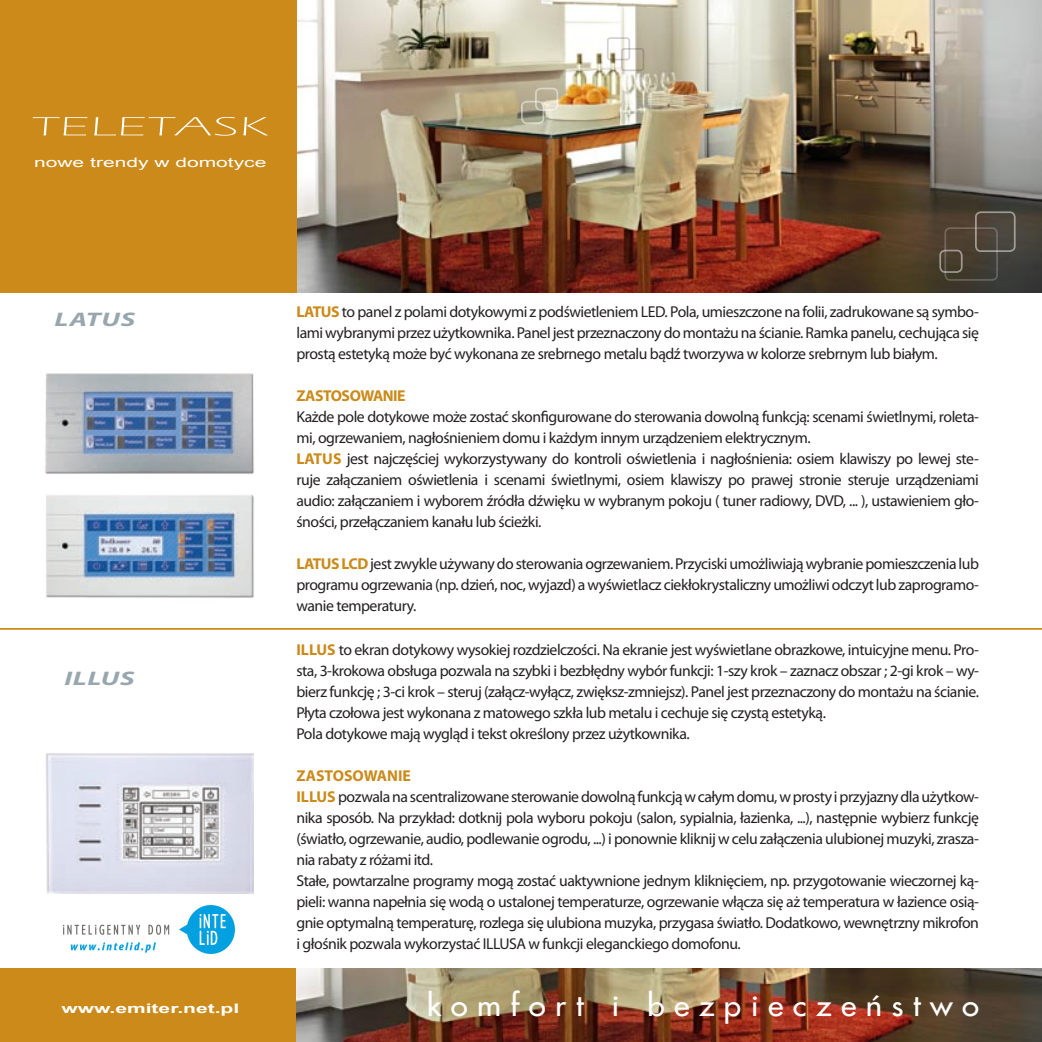
<style>
.page{position:relative;width:1042px;height:1042px;background:#fff}
.page>*{position:absolute;margin:0;border:0;box-sizing:border-box;transform-origin:0 0}
.t1{font:29.05px "Fujiyama 2";letter-spacing:.3em;color:#fff;scale:1.08 1}
.t2{font:300 27.3px "Eras ITC";color:#fff;scale:2.15 1}
.t3{font:italic 700 19.6px "Myriad Pro";letter-spacing:.025em;color:#98a7ae;scale:1.44 1}
.t4{font:15.75px/21px "Myriad Pro";letter-spacing:-.03em;color:#231f20}
.t5{font:700 15.75px "Myriad Pro";color:#cb8a1a}
.t6{font:13.12px "Arial";color:#fff;scale:1.6 1}
.t7{font:700 13.12px "Arial";color:#fff;scale:1.6 1}
.s1{font-weight:700;color:#cb8a1a}
</style>
<div class="page">
<img style="left:296px;top:0;width:746px;height:293px">
<div style="left:0;top:0;width:296px;height:293px;background:#cb8a1a"></div>
<div style="left:0;top:969px;width:296px;height:73px;background:#cb8a1a"></div>
<img style="left:296px;top:969px;width:746px;height:73px">
<img style="left:46px;top:753px;width:208px;height:140px">
<hr style="left:0;top:628px;width:1042px;height:2px;background:#cb8a1a">
<div style="left:535px;top:88px;width:23px;height:23px;border:2px solid #fff;border-radius:5px"></div>
<div style="left:521px;top:101px;width:23px;height:23px;border:2px solid #fff;border-radius:5px"></div>
<div style="left:607px;top:37px;width:23px;height:23px;border:2px solid #231f20;border-radius:2px"></div>
<div style="left:621px;top:48px;width:23px;height:23px;border:2px solid #231f20;border-radius:2px"></div>
<img style="left:45px;top:373px;width:209px;height:101px">
<img style="left:46px;top:495px;width:208px;height:103px">
<div style="left:944px;top:227px;width:54px;height:54px;border:2px solid #fff;border-radius:5px"></div>
<div style="left:975px;top:211px;width:40px;height:41px;border:2px solid #fff;border-radius:5px"></div>
<div style="left:939px;top:250px;width:23px;height:23px;border:2px solid #fff;border-radius:5px"></div>
<img style="left:63px;top:906px;width:171px;height:48px">
<h2 class="t2" style="left:32px;top:111px;width:112px">TELETASK</h2>
<p class="t6" style="left:34px;top:154px;width:147px">nowe trendy w domotyce</p>
<p class="t3" style="left:55px;top:307px;width:58px">LATUS</p>
<p class="t3" style="left:64px;top:665px;width:50px">ILLUS</p>
<p class="t7" style="left:61px;top:999px;width:113px">www.emiter.net.pl</p>
<p class="t4" style="left:296px;top:301px;width:684px;text-align:justify"><span class="s1">LATUS</span> to panel z polami dotykowymi z podświetleniem LED. Pola, umieszczone na folii, zadrukowane są symbo&shy;lami wybranymi przez użytkownika. Panel jest przeznaczony do montażu na ścianie. Ramka panelu, cechująca się prostą estetyką może być wykonana ze srebrnego metalu bądź tworzywa w kolorze srebrnym lub białym.</p>
<p class="t5" style="left:296px;top:385px;width:11px">ZASTOSOWANIE</p>
<p class="t4" style="left:296px;top:406px;width:684px">Każde pole dotykowe może zostać skonfigurowane do sterowania dowolną funkcją: scenami świetlnymi, roleta&shy;mi, ogrzewaniem, nagłośnieniem domu i każdym innym urządzeniem elektrycznym.<br><span class="s1">LAT US</span> jest najczęściej wykorzystywany do kontroli oświetlenia i nagłośnienia: osiem klawiszy po lewej ste&shy;ruje załączaniem oświetlenia i scenami świetlnymi, osiem klawiszy po prawej stronie steruje urządzeniami audio: załączaniem i wyborem źródła dźwięku w wybranym pokoju ( tuner radiowy, DVD, ... ), ustawieniem gło&shy;śności, przełączaniem kanału lub ścieżki.</p>
<p class="t4" style="left:296px;top:553px;width:684px;text-align:justify"><span class="s1">LATUS LCD</span> jest zwykle używany do sterowania ogrzewaniem. Przyciski umożliwiają wybranie pomieszczenia lub programu ogrzewania (np. dzień, noc, wyjazd) a wyświetlacz ciekłokrystaliczny umożliwi odczyt lub zaprogramo&shy;wanie temperatury.</p>
<p class="t4" style="left:296px;top:639px;width:684px"><span class="s1">ILLUS</span> to ekran dotykowy wysokiej rozdzielczości. Na ekranie jest wyświetlane obrazkowe, intuicyjne menu. Pro&shy;sta, 3-krokowa obsługa pozwala na szybki i bezbłędny wybór funkcji: 1-szy krok – zaznacz obszar ; 2-gi krok – wy&shy;bierz funkcję ; 3-ci krok – steruj (załącz-wyłącz, zwiększ-zmniejsz). Panel jest przeznaczony do montażu na ścianie.<br>Płyta czołowa jest wykonana z matowego szkła lub metalu i cechuje się czystą estetyką.<br>Pola dotykowe mają wygląd i tekst określony przez użytkownika.</p>
<p class="t4" style="left:296px;top:765px;width:684px"><span class="s1">ZASTOSOWANIE<br>ILLUS</span> pozwala na scentralizowane sterowanie dowolną funkcją w całym domu, w prosty i przyjazny dla użytkow&shy;nika sposób. Na przykład: dotknij pola wyboru pokoju (salon, sypialnia, łazienka, ...), następnie wybierz funkcję (światło, ogrzewanie, audio, podlewanie ogrodu, ...) i ponownie kliknij w celu załączenia ulubionej muzyki, zrasza&shy;nia rabaty z różami itd.<br>Stałe, powtarzalne programy mogą zostać uaktywnione jednym kliknięciem, np. przygotowanie wieczornej ką&shy;pieli: wanna napełnia się wodą o ustalonej temperaturze, ogrzewanie włącza się aż temperatura w łazience osią&shy;gnie optymalną temperaturę, rozlega się ulubiona muzyka, przygasa światło. Dodatkowo, wewnętrzny mikrofon i głośnik pozwala wykorzystać ILLUSA w funkcji eleganckiego domofonu.</p>
<h1 class="t1" style="left:427px;top:983px;width:513px">komfort i bezpieczeństwo</h1>
</div>
